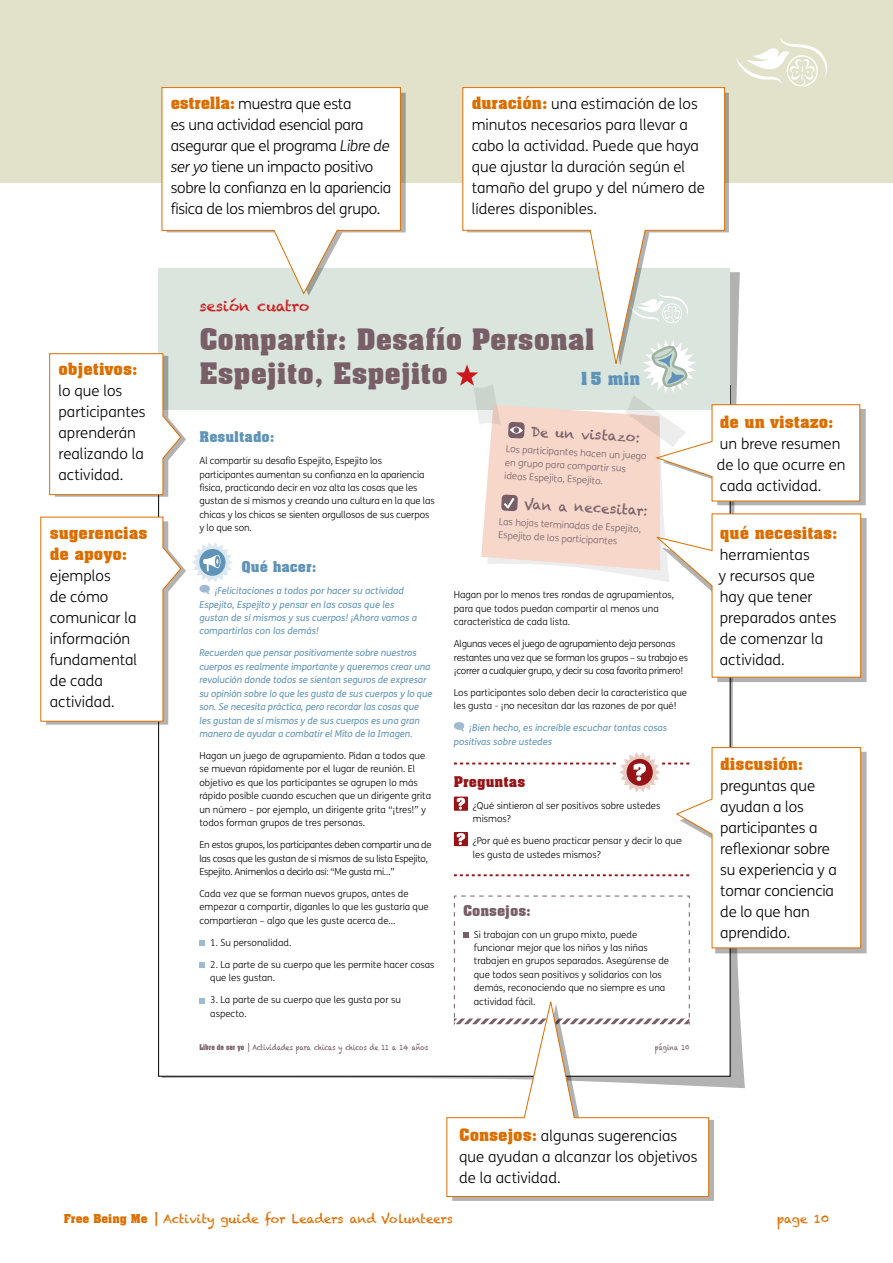
<style>
.page{position:relative;width:893px;height:1263px;background:#fff}
.page>*{position:absolute;margin:0;border:0;box-sizing:border-box;transform-origin:0 0}
.t1{font:700 28.8px/34.5px "Aachen BT";color:#785e67}
.t2{font:700 17.55px "Aachen BT";color:#5f93b7}
.t3{font:700 16.5px/21px "Aachen BT";color:#dc6e00}
.t4{font:300 15px/21px "FS Me";color:#000}
.t5{font:300 15px/21px "FS Me";letter-spacing:-.02em;color:#000}
.t6{font:700 14.4px "Aachen BT";color:#5f93b7}
.t7{font:14.4px "Chalkduster";color:#cd171a}
.t8{font:700 14.4px "Aachen BT";color:#785e67}
.t9{font:700 14.4px "Aachen BT";color:#961417}
.t10{font:13.5px "Chalkduster";color:#785e67}
.t11{font:12px "Chalkduster";color:#dc6e00}
.t12{font:300 9.6px/13.5px "FS Me";color:#000}
.t13{font:italic 9.6px/13.5px "FS Me";letter-spacing:-.01em;color:#5f93b7}
.t14{font:300 9.6px/13.5px "FS Me";letter-spacing:-.03em;color:#000}
.t15{font:300 9.6px/13.5px "FS Me";color:#785e67}
.t16{font:7.65px "Chalkduster";color:#785e67;scale:.8 1}
.s1{font-family:"Aachen BT";font-weight:700;font-size:16.5px;color:#dc6e00}
.s2{font-style:italic}
.s3{font-family:"Aachen BT";font-weight:700}
</style>
<div class="page">
<div style="left:0;top:0;width:893px;height:221px;background:#e2e2cb"></div>
<svg style="left:736px;top:39px;width:91px;height:48px"></svg>
<div style="left:0;top:184px;width:893px;height:1079px;background:#fff"></div>
<div style="left:159px;top:268px;width:571px;height:141px;background:#dae5dd"></div>
<svg style="left:199px;top:940px;width:6px;height:6px"></svg>
<svg style="left:199px;top:962px;width:6px;height:6px"></svg>
<svg style="left:199px;top:998px;width:6px;height:5px"></svg>
<svg style="left:454px;top:722px;width:11px;height:9px"></svg>
<svg style="left:192px;top:543px;width:41px;height:51px"></svg>
<svg style="left:308px;top:93px;width:98px;height:203px"></svg>
<svg style="left:452px;top:1075px;width:262px;height:126px;background:#bbb9b8"></svg>
<svg style="left:49px;top:353px;width:137px;height:144px"></svg>
<svg style="left:40px;top:516px;width:146px;height:209px"></svg>
<svg style="left:161px;top:87px;width:240px;height:208px"></svg>
<svg style="left:462px;top:87px;width:263px;height:253px"></svg>
<svg style="left:456px;top:340px;width:411px;height:342px"></svg>
<svg style="left:453px;top:747px;width:414px;height:278px"></svg>
<svg style="left:446px;top:998px;width:263px;height:199px"></svg>
<h3 class="t5" style="left:171px;top:93px;width:222px"><span class="s1">estrella:</span> muestra que esta<br>es una actividad esencial para asegurar que el programa <span class="s2">Libre de ser yo</span> tiene un impacto positivo sobre la confianza en la apariencia física de los miembros del grupo.</h3>
<h3 class="t4" style="left:472px;top:93px;width:235px"><span class="s1">duración:</span> una estimación de los minutos necesarios para llevar a cabo la actividad. Puede que haya que ajustar la duración según el tamaño del grupo y del número de líderes disponibles.</h3>
<h3 class="t3" style="left:59px;top:358px;width:81px">objetivos:</h3>
<h3 class="t4" style="left:59px;top:380px;width:89px">lo que los participantes aprenderán realizando la actividad.</h3>
<h3 class="t3" style="left:50px;top:522px;width:99px">sugerencias de apoyo:</h3>
<h3 class="t4" style="left:50px;top:564px;width:89px">ejemplos<br>de cómo comunicar la información fundamental de cada actividad.</h3>
<h3 class="t7" style="left:199px;top:298px;width:112px">sesión cuatro</h3>
<h1 class="t1" style="left:199px;top:321px;width:397px">Compartir: Desafío Personal<br>Espejito, Espejito</h1>
<h2 class="t2" style="left:578px;top:367px;width:63px">15 min</h2>
<h3 class="t6" style="left:199px;top:428px;width:77px">Resultado:</h3>
<p class="t12" style="left:199px;top:454px;width:237px">Al compartir su desafío Espejito, Espejito los participantes aumentan su confianza en la apariencia física, practicando decir en voz alta las cosas que les gustan de sí mismos y creando una cultura en la que las chicas y los chicos se sienten orgullosos de sus cuerpos y lo que son.</p>
<h3 class="t6" style="left:241px;top:558px;width:77px">Qué hacer:</h3>
<p class="t13" style="left:199px;top:584px;width:219px;text-indent:15px">¡Felicitaciones a todos por hacer su actividad Espejito, Espejito y pensar en las cosas que les gustan de sí mismos y sus cuerpos! ¡Ahora vamos a compartirlas con los demás!</p>
<p class="t13" style="left:199px;top:646px;width:235px">Recuerden que pensar positivamente sobre nuestros cuerpos es realmente importante y queremos crear una revolución donde todos se sientan seguros de expresar su opinión sobre lo que les gusta de sus cuerpos y lo que son. Se necesita práctica, pero recordar las cosas que les gustan de sí mismos y de sus cuerpos es una gran manera de ayudar a combatir el Mito de la Imagen.</p>
<p class="t12" style="left:199px;top:749px;width:233px">Hagan un juego de agrupamiento. Pidan a todos que se muevan rápidamente por el lugar de reunión. El objetivo es que los participantes se agrupen lo más rápido posible cuando escuchen que un dirigente grita un número – por ejemplo, un dirigente grita “¡tres!” y todos forman grupos de tres personas.</p>
<p class="t14" style="left:199px;top:838px;width:234px">En estos grupos, los participantes deben compartir una de las cosas que les gustan de sí mismos de su lista Espejito,<br>Espejito. Anímenlos a decirlo así: “Me gusta mi…”</p>
<p class="t12" style="left:199px;top:886px;width:231px">Cada vez que se forman nuevos grupos, antes de empezar a compartir, díganles lo que les gustaría que compartieran – algo que les guste acerca de…</p>
<p class="t12" style="left:210px;top:935px;width:83px">1. Su personalidad.</p>
<p class="t12" style="left:210px;top:957px;width:226px">2. La parte de su cuerpo que les permite hacer cosas que les gustan.</p>
<p class="t12" style="left:210px;top:993px;width:192px">3. La parte de su cuerpo que les gusta por su aspecto.</p>
<h3 class="t10" style="left:531px;top:424px;width:111px;rotate:3deg">De un vistazo:</h3>
<p class="t15" style="left:506px;top:442px;width:142px;rotate:3deg">Los participantes hacen un juego en grupo para compartir sus ideas Espejito, Espejito.</p>
<h3 class="t10" style="left:525px;top:496px;width:125px;rotate:3deg">Van a necesitar:</h3>
<p class="t15" style="left:499px;top:514px;width:144px;rotate:3deg">Las hojas terminadas de Espejito,<br>Espejito de los participantes</p>
<p class="t12" style="left:454px;top:588px;width:222px">Hagan por lo menos tres rondas de agrupamientos, para que todos puedan compartir al menos una característica de cada lista.</p>
<p class="t14" style="left:454px;top:637px;width:236px">Algunas veces el juego de agrupamiento deja personas restantes una vez que se forman los grupos – su trabajo es ¡correr a cualquier grupo, y decir su cosa favorita primero!</p>
<p class="t12" style="left:454px;top:685px;width:235px">Los participantes solo deben decir la característica que les gusta - ¡no necesitan dar las razones de por qué!</p>
<p class="t13" style="left:454px;top:721px;width:215px;text-indent:15px">¡Bien hecho, es increíble escuchar tantas cosas positivas sobre ustedes</p>
<h3 class="t9" style="left:454px;top:772px;width:73px">Preguntas</h3>
<p class="t12" style="left:473px;top:798px;width:189px">¿Qué sintieron al ser positivos sobre ustedes mismos?</p>
<p class="t12" style="left:473px;top:834px;width:210px">¿Por qué es bueno practicar pensar y decir lo que les gusta de ustedes mismos?</p>
<h3 class="t8" style="left:463px;top:901px;width:70px">Consejos:</h3>
<p class="t12" style="left:474px;top:927px;width:197px">Si trabajan con un grupo mixto, puede funcionar mejor que los niños y las niñas trabajen en grupos separados. Asegúrense de que todos sean positivos y solidarios con los demás, reconociendo que no siempre es una actividad fácil.</p>
<p class="t16" style="left:199px;top:1043px;width:287px"><span class="s3">Libre de ser yo</span> | Actividades para chicas y chicos de 11 a 14 años</p>
<p class="t16" style="left:655px;top:1043px;width:44px">página 10</p>
<h3 class="t3" style="left:720px;top:411px;width:115px">de un vistazo:</h3>
<h3 class="t4" style="left:717px;top:432px;width:130px">un breve resumen de lo que ocurre en cada actividad.</h3>
<h3 class="t3" style="left:720px;top:522px;width:119px">qué necesitas:</h3>
<h3 class="t4" style="left:718px;top:544px;width:120px">herramientas<br>y recursos que hay que tener preparados antes de comenzar la actividad.</h3>
<h3 class="t3" style="left:720px;top:753px;width:85px">discusión:</h3>
<h3 class="t4" style="left:720px;top:775px;width:118px">preguntas que ayudan a los participantes a reflexionar sobre su experiencia y a tomar conciencia de lo que han aprendido.</h3>
<h3 class="t4" style="left:459px;top:1125px;width:240px"><span class="s1">Consejos:</span> algunas sugerencias que ayudan a alcanzar los objetivos de la actividad.</h3>
<p class="t11" style="left:64px;top:1211px;width:391px"><span class="s3">Free Being Me</span> | Activity guide for Leaders and Volunteers</p>
<p class="t11" style="left:777px;top:1211px;width:54px">page 10</p>
</div>
